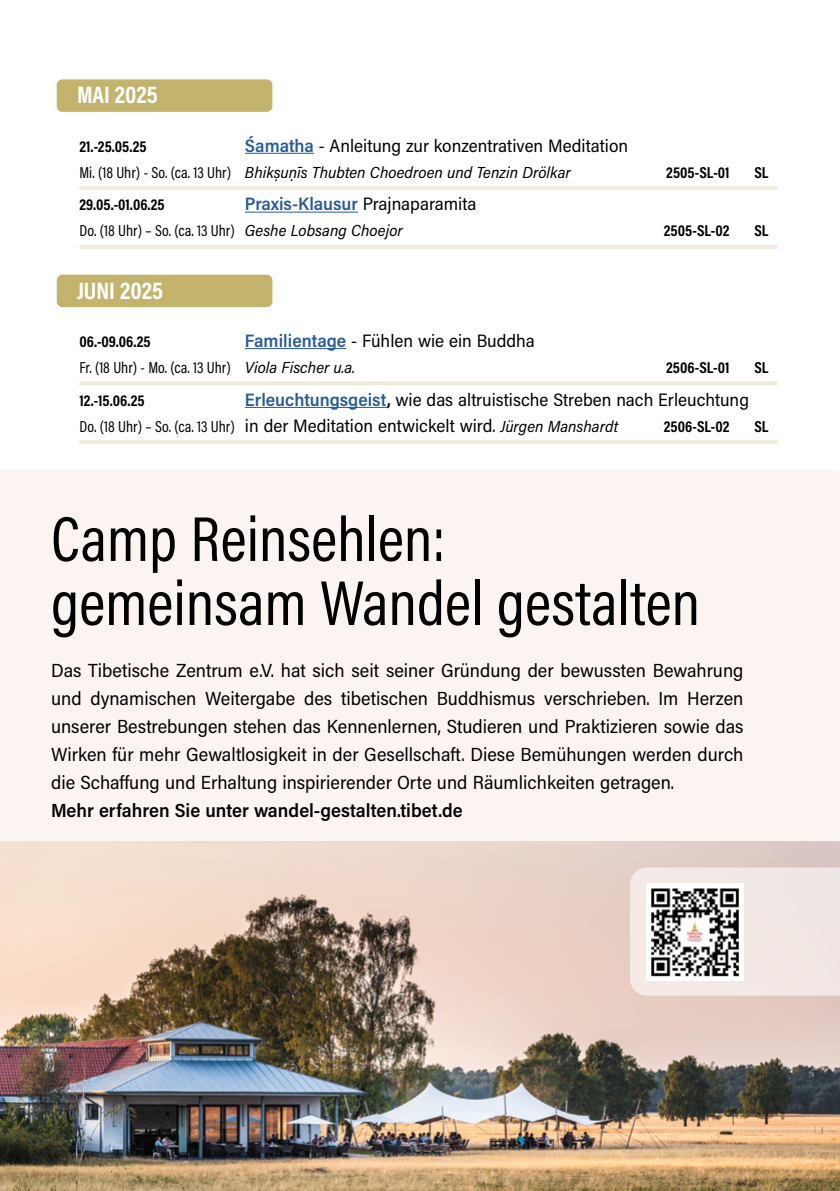
<style>
.page{position:relative;width:840px;height:1191px;background:#fff}
.page>*{position:absolute;margin:0;border:0;box-sizing:border-box;transform-origin:0 0}
.t1{font:64px/64px "Acumin Pro Cond";color:#000}
.t2{font:700 24px "Acumin Pro Cond";color:#fff}
.t3{font:19px/28px "Acumin Pro Semi Cond";color:#000;text-align:justify}
.t4{font:600 19px "Acumin Pro Semi Cond";color:#000}
.t5{font:18px/26px "Acumin Pro Semi Cond";color:#000}
.t6{font:600 18px "Acumin Pro Semi Cond";letter-spacing:-.005em;color:#275b9b}
.t7{font:700 16px "Acumin Pro Cond";color:#000}
.t8{font:16px "Acumin Pro Cond";letter-spacing:-.005em;color:#000}
.t9{font:italic 16px "Acumin Pro Semi Cond";color:#000}
.s1{font-weight:600;color:#275b9b}
.s2{font-family:"Acumin Pro Cond";font-style:normal}
.s3{font-weight:400;color:#000}
.s4{font-family:"Acumin Pro Semi Cond";font-style:italic}
.s5{font-weight:600}
.s6{font-family:"Acumin Pro Cond";font-size:16px}
.s7{font-style:italic;font-size:16px}
</style>
<div class="page">
<hr style="left:245px;top:153px;width:69px;height:1px;background:#275b9b">
<hr style="left:79px;top:186px;width:698px;height:4px;background:#f0ebda">
<hr style="left:245px;top:212px;width:112px;height:1px;background:#275b9b">
<hr style="left:79px;top:245px;width:698px;height:4px;background:#f0ebda">
<hr style="left:245px;top:348px;width:101px;height:1px;background:#275b9b">
<hr style="left:79px;top:381px;width:698px;height:4px;background:#f0ebda">
<hr style="left:245px;top:407px;width:142px;height:1px;background:#275b9b">
<hr style="left:79px;top:440px;width:698px;height:4px;background:#f0ebda">
<div style="left:57px;top:79px;width:215px;height:33px;background:#c4b36c;border-radius:6px"></div>
<div style="left:57px;top:275px;width:215px;height:32px;background:#c4b36c;border-radius:6px"></div>
<div style="left:0;top:470px;width:839px;height:371px;background:#fbf4f0"></div>
<img style="left:0;top:841px;width:839px;height:350px">
<div style="left:629px;top:867px;width:210px;height:128px;background:#f2e8e4"></div>
<img style="left:646px;top:883px;width:97px;height:97px">
<p class="t2" style="left:77px;top:79px;width:82px">MAI 2025</p>
<p class="t7" style="left:79px;top:135px;width:69px">21.-25.05.25</p>
<p class="t5" style="left:245px;top:131px;width:384px"><span class="s1">Śamatha</span> - Anleitung zur konzentrativen Meditation</p>
<p class="t9" style="left:79px;top:161px;width:492px"><span class="s2">Mi. (18 Uhr) - So. (ca. 13 Uhr)</span> Bhikṣuṇīs Thubten Choedroen und Tenzin Drölkar</p>
<p class="t7" style="left:666px;top:161px;width:65px">2505-SL-01</p>
<p class="t7" style="left:754px;top:161px;width:16px">SL</p>
<p class="t7" style="left:79px;top:194px;width:87px">29.05.-01.06.25</p>
<p class="t6" style="left:245px;top:191px;width:233px">Praxis-Klausur <span class="s3">Prajnaparamita</span></p>
<p class="t8" style="left:79px;top:220px;width:325px">Do. (18 Uhr) – So. (ca. 13 Uhr) <span class="s4">Geshe Lobsang Choejor</span></p>
<p class="t7" style="left:663px;top:220px;width:67px">2505-SL-02</p>
<p class="t7" style="left:754px;top:220px;width:16px">SL</p>
<p class="t2" style="left:77px;top:274px;width:88px">JUNI 2025</p>
<p class="t7" style="left:79px;top:331px;width:73px">06.-09.06.25</p>
<p class="t5" style="left:245px;top:327px;width:291px"><span class="s1">Familientage</span> - Fühlen wie ein Buddha</p>
<p class="t8" style="left:79px;top:357px;width:277px">Fr. (18 Uhr) - Mo. (ca. 13 Uhr) <span class="s4">Viola Fischer u.a.</span></p>
<p class="t7" style="left:666px;top:357px;width:65px">2506-SL-01</p>
<p class="t7" style="left:754px;top:357px;width:16px">SL</p>
<p class="t7" style="left:79px;top:389px;width:67px">12.-15.06.25</p>
<p class="t5" style="left:79px;top:385px;width:670px;text-indent:165px"><span class="s1">Erleuchtungsgeist</span><span class="s5">,</span> wie das altruistische Streben nach Erleuchtung<br><span class="s6">Do. (18 Uhr) – So. (ca. 13 Uhr)</span> in der Meditation entwickelt wird. <span class="s7">Jürgen Manshardt</span></p>
<p class="t7" style="left:663px;top:415px;width:67px">2506-SL-02</p>
<p class="t7" style="left:754px;top:415px;width:16px">SL</p>
<h1 class="t1" style="left:51px;top:505px;width:650px">Camp Reinsehlen: gemeinsam Wandel gestalten</h1>
<p class="t3" style="left:51px;top:655px;width:693px">Das Tibetische Zentrum e.V. hat sich seit seiner Gründung der bewussten Bewahrung und dynamischen Weitergabe des tibetischen Buddhismus verschrieben. Im Herzen unserer Bestrebungen stehen das Kennenlernen, Studieren und Praktizieren sowie das Wirken für mehr Gewaltlosigkeit in der Gesellschaft. Diese Bemühungen werden durch die Schaffung und Erhaltung inspirierender Orte und Räumlichkeiten getragen.</p>
<p class="t4" style="left:51px;top:797px;width:413px">Mehr erfahren Sie unter wandel-gestalten.tibet.de</p>
</div>
